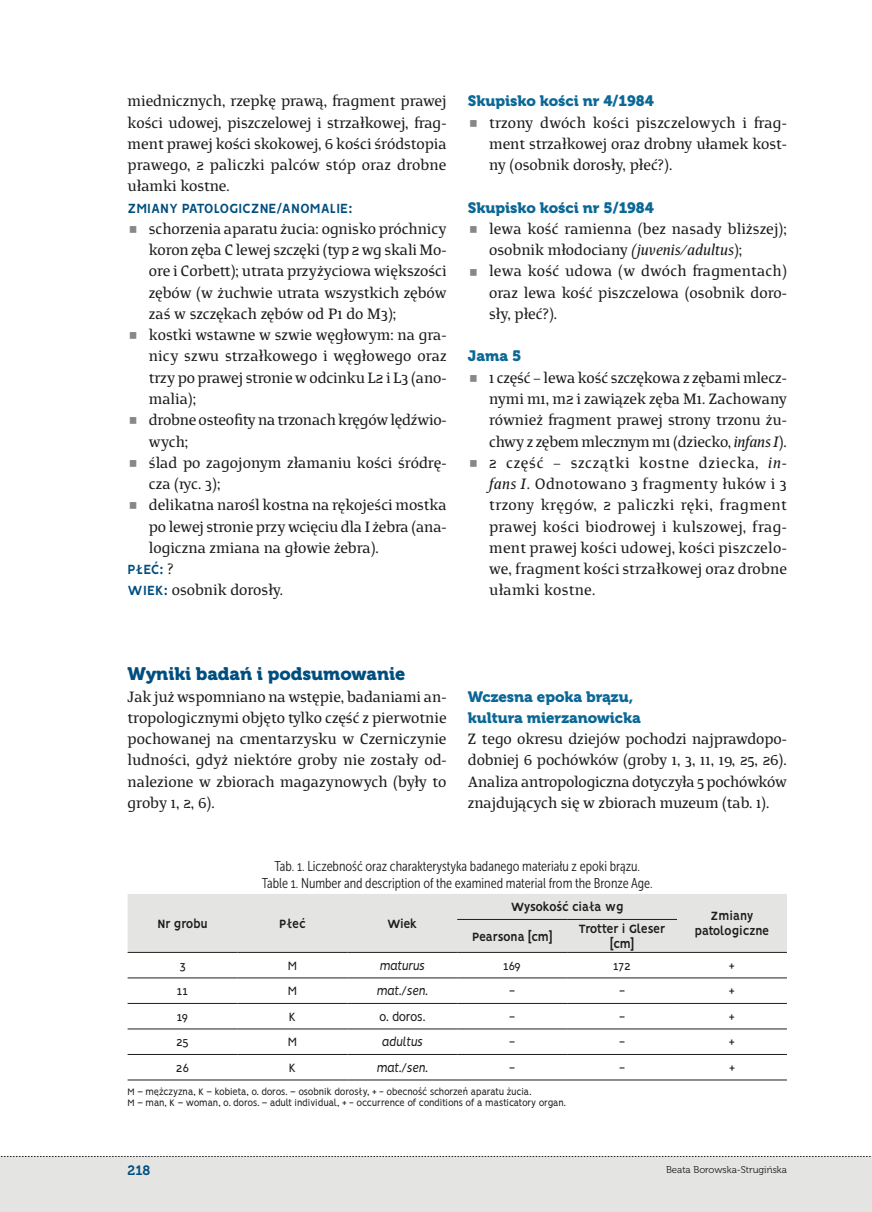
<style>
.page{position:relative;width:872px;height:1212px;background:#fff}
.page>*{position:absolute;margin:0;border:0;box-sizing:border-box;transform-origin:0 0}
.t__1{font:18px "Museo 900";color:#004e7f}
._0_tekst_główny_1_ak{font:16.5px/21.3px "Pagewalker";color:#1d1d1b;text-align:justify;scale:.95 1}
.t__2{font:15px "Museo 900";color:#0b6896}
._0_tekst_główny_1_ak-2{font:700 15px "Vision";color:#004e7f;scale:.95 1}
.tabela_tytuł{font:14.25px "Museo Sans Cond 300";color:#1d1d1b;scale:.96 1}
.tabela_head{font:700 13.5px/15px "Vision";letter-spacing:-.03em;color:#1d1d1b;text-align:center;scale:.95 1}
.tabela_txt{font:13.5px "Vision";letter-spacing:-.03em;color:#1d1d1b;scale:.95 1}
.tabela_txt-2{font:italic 13.5px "Vision";color:#1d1d1b;scale:.95 1}
.tabela_head-2{font:700 13.5px "Vision";color:#1d1d1b;scale:.95 1}
.t1{font:13.5px "Museo 700";color:#004e7f}
.tablea_przypis{font:10.5px "Vision";letter-spacing:-.03em;color:#1d1d1b;scale:.95 1}
.t2{font:9.75px "Museo 300";color:#1d1d1b}
.s1{font-family:"Pagewalker";font-weight:400;font-size:16.5px;color:#1d1d1b}
.s2{font-family:"Vision";font-weight:700;font-size:15px;color:#004e7f}
.s3{font-style:italic}
</style>
<div class="page">
<div style="left:0;top:1156px;width:872px;height:56px;background:#e4e4e3"></div>
<svg style="left:1px;top:1156px;width:870px;height:1px"></svg>
<div style="left:128px;top:894px;width:659px;height:58px;background:#e4e4e3"></div>
<svg style="left:128px;top:977px;width:659px;height:103px"></svg>
<hr style="left:457px;top:919px;width:110px;height:1px;background:#1d1d1b">
<hr style="left:567px;top:919px;width:110px;height:1px;background:#1d1d1b">
<hr style="left:128px;top:978px;width:109px;height:1px;background:#1d1d1b">
<hr style="left:237px;top:978px;width:110px;height:1px;background:#1d1d1b">
<hr style="left:347px;top:978px;width:110px;height:1px;background:#1d1d1b">
<hr style="left:457px;top:978px;width:110px;height:1px;background:#1d1d1b">
<hr style="left:567px;top:978px;width:110px;height:1px;background:#1d1d1b">
<hr style="left:677px;top:978px;width:110px;height:1px;background:#1d1d1b">
<hr style="left:128px;top:1003px;width:109px;height:1px;background:#1d1d1b">
<hr style="left:237px;top:1003px;width:110px;height:1px;background:#1d1d1b">
<hr style="left:347px;top:1003px;width:110px;height:1px;background:#1d1d1b">
<hr style="left:457px;top:1003px;width:110px;height:1px;background:#1d1d1b">
<hr style="left:567px;top:1003px;width:110px;height:1px;background:#1d1d1b">
<hr style="left:677px;top:1003px;width:110px;height:1px;background:#1d1d1b">
<hr style="left:128px;top:1029px;width:109px;height:1px;background:#1d1d1b">
<hr style="left:237px;top:1029px;width:110px;height:1px;background:#1d1d1b">
<hr style="left:347px;top:1029px;width:110px;height:1px;background:#1d1d1b">
<hr style="left:457px;top:1029px;width:110px;height:1px;background:#1d1d1b">
<hr style="left:567px;top:1029px;width:110px;height:1px;background:#1d1d1b">
<hr style="left:677px;top:1029px;width:110px;height:1px;background:#1d1d1b">
<hr style="left:128px;top:1054px;width:109px;height:1px;background:#1d1d1b">
<hr style="left:237px;top:1054px;width:110px;height:1px;background:#1d1d1b">
<hr style="left:347px;top:1054px;width:110px;height:1px;background:#1d1d1b">
<hr style="left:457px;top:1054px;width:110px;height:1px;background:#1d1d1b">
<hr style="left:567px;top:1054px;width:110px;height:1px;background:#1d1d1b">
<hr style="left:677px;top:1054px;width:110px;height:1px;background:#1d1d1b">
<hr style="left:128px;top:1080px;width:109px;height:1px;background:#1d1d1b">
<hr style="left:237px;top:1080px;width:110px;height:1px;background:#1d1d1b">
<hr style="left:347px;top:1080px;width:110px;height:1px;background:#1d1d1b">
<hr style="left:457px;top:1080px;width:110px;height:1px;background:#1d1d1b">
<hr style="left:567px;top:1080px;width:110px;height:1px;background:#1d1d1b">
<hr style="left:677px;top:1080px;width:110px;height:1px;background:#1d1d1b">
<hr style="left:128px;top:952px;width:109px;height:1px;background:#1d1d1b">
<hr style="left:237px;top:952px;width:110px;height:1px;background:#1d1d1b">
<hr style="left:347px;top:952px;width:110px;height:1px;background:#1d1d1b">
<hr style="left:457px;top:952px;width:110px;height:1px;background:#1d1d1b">
<hr style="left:567px;top:952px;width:110px;height:1px;background:#1d1d1b">
<hr style="left:677px;top:952px;width:110px;height:1px;background:#1d1d1b">
<p class="_0_tekst_główny_1_ak" style="left:128px;top:90px;width:337px">miednicznych, rzepkę prawą, fragment prawej kości udowej, piszczelowej i strzałkowej, frag&shy;ment prawej kości skokowej, 6 kości śródstopia prawego, 2 paliczki palców stóp oraz drobne ułamki kostne.</p>
<p class="_0_tekst_główny_1_ak-2" style="left:128px;top:199px;width:238px">ZMIANY PATOLOGICZNE/ANOMALIE:</p>
<p class="_0_tekst_główny_1_ak" style="left:149px;top:218px;width:315px">schorzenia aparatu żucia: ognisko próchnicy koron zęba C lewej szczęki (typ 2 wg skali Mo&shy;ore i Corbett); utrata przyżyciowa większości zębów (w żuchwie utrata wszystkich zębów zaś w szczękach zębów od P1 do M3);</p>
<p class="_0_tekst_główny_1_ak" style="left:149px;top:324px;width:315px">kostki wstawne w szwie węgłowym: na gra&shy;nicy szwu strzałkowego i węgłowego oraz trzy po prawej stronie w odcinku L2 i L3 (ano&shy;malia);</p>
<p class="_0_tekst_główny_1_ak" style="left:149px;top:409px;width:315px">drobne osteofity na trzonach kręgów lędźwio&shy;wych;</p>
<p class="_0_tekst_główny_1_ak" style="left:149px;top:452px;width:315px">ślad po zagojonym złamaniu kości śródrę&shy;cza (ryc. 3);</p>
<p class="_0_tekst_główny_1_ak" style="left:149px;top:494px;width:315px">delikatna narośl kostna na rękojeści mostka po lewej stronie przy wcięciu dla I żebra (ana&shy;logiczna zmiana na głowie żebra).</p>
<p class="_0_tekst_główny_1_ak-2" style="left:128px;top:560px;width:50px">PŁEĆ: <span class="s1">?</span></p>
<p class="_0_tekst_główny_1_ak" style="left:128px;top:579px;width:165px"><span class="s2">WIEK:</span> osobnik dorosły.</p>
<p class="t__2" style="left:468px;top:93px;width:187px">Skupisko kości nr 4/1984</p>
<p class="_0_tekst_główny_1_ak" style="left:489px;top:112px;width:315px">trzony dwóch kości piszczelowych i frag&shy;ment strzałkowej oraz drobny ułamek kost&shy;ny (osobnik dorosły, płeć?).</p>
<p class="t__2" style="left:468px;top:199px;width:188px">Skupisko kości nr 5/1984</p>
<p class="_0_tekst_główny_1_ak" style="left:489px;top:218px;width:315px">lewa kość ramienna (bez nasady bliższej); osobnik młodociany <span class="s3">(juvenis/adultus</span>);</p>
<p class="_0_tekst_główny_1_ak" style="left:489px;top:261px;width:315px">lewa kość udowa (w dwóch fragmentach) oraz lewa kość piszczelowa (osobnik doro&shy;sły, płeć?).</p>
<p class="t__2" style="left:468px;top:348px;width:55px">Jama 5</p>
<p class="_0_tekst_główny_1_ak" style="left:489px;top:367px;width:315px">1 część – lewa kość szczękowa z zębami mlecz&shy;nymi m1, m2 i zawiązek zęba M1. Zachowany również fragment prawej strony trzonu żu&shy;chwy z zębem mlecznym m1 (dziecko, <span class="s3">infans I</span>).</p>
<p class="_0_tekst_główny_1_ak" style="left:489px;top:452px;width:315px">2 część – szczątki kostne dziecka<span class="s3">, in&shy;fans I</span>. Odnotowano 3 fragmenty łuków i 3 trzony kręgów, 2 paliczki ręki, fragment prawej kości biodrowej i kulszowej, frag&shy;ment prawej kości udowej, kości piszczelo&shy;we, fragment kości strzałkowej oraz drobne ułamki kostne.</p>
<p class="t__1" style="left:128px;top:664px;width:279px">Wyniki badań i podsumowanie</p>
<p class="_0_tekst_główny_1_ak" style="left:128px;top:686px;width:337px">Jak już wspomniano na wstępie, badaniami an&shy;tropologicznymi objęto tylko część z pierwotnie pochowanej na cmentarzysku w Czerniczynie ludności, gdyż niektóre groby nie zostały od&shy;nalezione w zbiorach magazynowych (były to groby 1, 2, 6).</p>
<p class="t__2" style="left:468px;top:688px;width:167px">Wczesna epoka brązu,</p>
<p class="t__2" style="left:468px;top:709px;width:174px">kultura mierzanowicka</p>
<p class="_0_tekst_główny_1_ak" style="left:468px;top:728px;width:337px">Z tego okresu dziejów pochodzi najprawdopo&shy;dobniej 6 pochówków (groby 1, 3, 11, 19, 25, 26).<br>Analiza antropologiczna dotyczyła 5 pochówków znajdujących się w zbiorach muzeum (tab. 1).</p>
<p class="tabela_tytuł" style="left:274px;top:859px;width:382px">Tab. 1. Liczebność oraz charakterystyka badanego materiału z epoki brązu.</p>
<p class="tabela_tytuł" style="left:262px;top:875px;width:409px">Table 1. Number and description of the examined material from the Bronze Age.</p>
<p class="tabela_head" style="left:157px;top:917px;width:54px">Nr grobu</p>
<p class="tabela_head" style="left:279px;top:917px;width:30px">Płeć</p>
<p class="tabela_head" style="left:387px;top:917px;width:33px">Wiek</p>
<p class="tabela_head" style="left:511px;top:901px;width:120px">Wysokość ciała wg</p>
<p class="tabela_head" style="left:472px;top:930px;width:86px">Pearsona [cm]</p>
<p class="tabela_head" style="left:578px;top:922px;width:93px">Trotter i Gleser [cm]</p>
<p class="tabela_head" style="left:710px;top:910px;width:47px">Zmiany</p>
<p class="tabela_head-2" style="left:694px;top:923px;width:80px">patologiczne</p>
<p class="tabela_txt" style="left:179px;top:958px;width:8px">3</p>
<p class="tabela_txt" style="left:288px;top:958px;width:11px">M</p>
<p class="tabela_txt-2" style="left:380px;top:958px;width:49px">maturus</p>
<p class="tabela_txt" style="left:503px;top:958px;width:20px">169</p>
<p class="tabela_txt" style="left:613px;top:958px;width:21px">172</p>
<p class="tabela_txt" style="left:729px;top:958px;width:8px">+</p>
<p class="tabela_txt" style="left:177px;top:983px;width:13px">11</p>
<p class="tabela_txt" style="left:288px;top:983px;width:11px">M</p>
<p class="tabela_txt-2" style="left:377px;top:983px;width:55px">mat./sen.</p>
<p class="tabela_txt" style="left:509px;top:983px;width:8px">-</p>
<p class="tabela_txt" style="left:619px;top:983px;width:8px">-</p>
<p class="tabela_txt" style="left:729px;top:983px;width:8px">+</p>
<p class="tabela_txt" style="left:177px;top:1009px;width:14px">19</p>
<p class="tabela_txt" style="left:289px;top:1009px;width:9px">K</p>
<p class="tabela_txt" style="left:379px;top:1009px;width:51px">o. doros.</p>
<p class="tabela_txt" style="left:509px;top:1009px;width:8px">-</p>
<p class="tabela_txt" style="left:619px;top:1009px;width:8px">-</p>
<p class="tabela_txt" style="left:729px;top:1009px;width:8px">+</p>
<p class="tabela_txt" style="left:176px;top:1034px;width:15px">25</p>
<p class="tabela_txt" style="left:288px;top:1034px;width:11px">M</p>
<p class="tabela_txt-2" style="left:382px;top:1034px;width:45px">adultus</p>
<p class="tabela_txt" style="left:509px;top:1034px;width:8px">-</p>
<p class="tabela_txt" style="left:619px;top:1034px;width:8px">-</p>
<p class="tabela_txt" style="left:729px;top:1034px;width:8px">+</p>
<p class="tabela_txt" style="left:176px;top:1060px;width:15px">26</p>
<p class="tabela_txt" style="left:289px;top:1060px;width:9px">K</p>
<p class="tabela_txt-2" style="left:377px;top:1060px;width:55px">mat./sen.</p>
<p class="tabela_txt" style="left:509px;top:1060px;width:8px">-</p>
<p class="tabela_txt" style="left:619px;top:1060px;width:8px">-</p>
<p class="tabela_txt" style="left:729px;top:1060px;width:8px">+</p>
<p class="tablea_przypis" style="left:128px;top:1086px;width:427px">M – mężczyzna, K – kobieta, o. doros. – osobnik dorosły, + - obecność schorzeń aparatu żucia.</p>
<p class="tablea_przypis" style="left:128px;top:1096px;width:463px">M – man, K – woman, o. doros. – adult individual, + - occurrence of conditions of a masticatory organ.</p>
<p class="t1" style="left:128px;top:1163px;width:24px">218</p>
<p class="t2" style="left:666px;top:1164px;width:122px">Beata Borowska-Strugińska</p>
</div>
